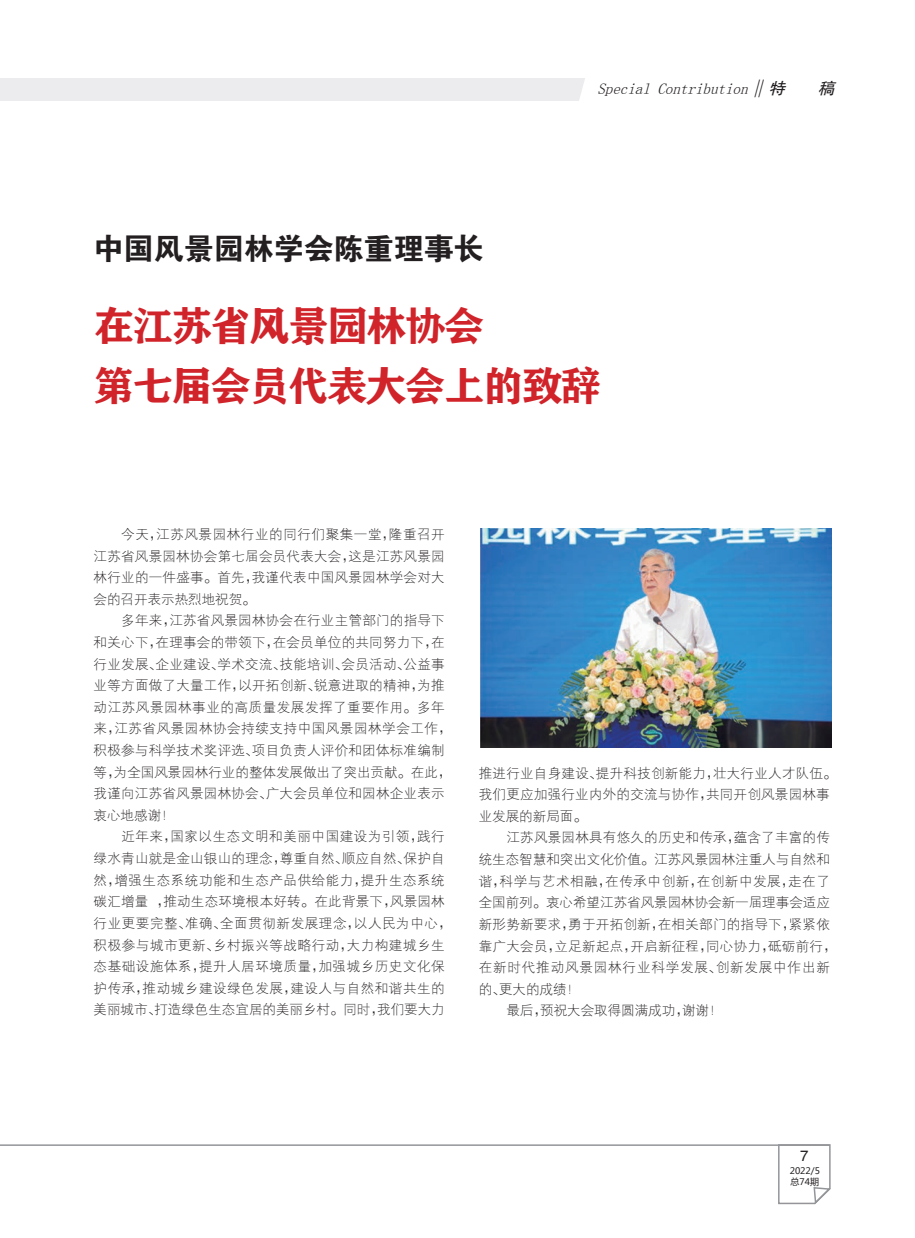
<style>
.page{position:relative;width:915px;height:1238px;background:#fff}
.page>*{position:absolute;margin:0;border:0;box-sizing:border-box;transform-origin:0 0}
.作者名{font:40.5px "FZCHSJW GB1 0";letter-spacing:-.04em;color:#d1232a}
.作者名-2{font:30px "FZDHTK GBK1 0";color:#231f20}
.t1{font:italic 16.5px "FZHTK GBK1 0";color:#231f20}
.t2{font:italic 15px "Sim Sun";color:#231f20}
.t3{font:15px "FZHTK GBK1 0";color:#231f20}
.正文细等线_9pt{font:13.5px/21.6px "FZXDXK GBK1 0";letter-spacing:.02em;color:#231f20}
.正文细等线_9pt-2{font:13.5px/21.6px "FZXDXK GBK1 0";letter-spacing:.045em;color:#231f20}
.正文细等线_9pt-3{font:13.5px "FZXDXK GBK1 0";color:#231f20}
.t4{font:9px/10.8px "Microsoft Ya Hei";color:#231f20}
.s1{font-size:21px}
.s2{font-family:"FZHTK GBK1 0";font-size:16.5px}
</style>
<div class="page">
<div style="left:0;top:78px;width:829px;height:23px;background:#ececee"></div>
<div style="left:579px;top:78px;width:250px;height:23px;background:#fff"></div>
<img style="left:480px;top:528px;width:350px;height:219px">
<hr style="left:0;top:1144px;width:829px;height:1px;background:#939598">
<svg style="left:777px;top:1144px;width:54px;height:61px"></svg>
<p class="作者名-2" style="left:94px;top:232px;width:392px">中国风景园林学会陈重理事长</p>
<p class="t2" style="left:597px;top:81px;width:194px">Special Contribution<span class="s1">‖</span><span class="s2">特</span></p>
<p class="t1" style="left:817px;top:79px;width:23px">稿</p>
<p class="作者名" style="left:94px;top:303px;width:392px">在江苏省风景园林协会</p>
<p class="作者名" style="left:94px;top:363px;width:509px">第七届会员代表大会上的致辞</p>
<p class="正文细等线_9pt" style="left:94px;top:524px;width:352px;text-align:justify;text-indent:28px">今天，江苏风景园林行业的同行们聚集一堂，隆重召开江苏省风景园林协会第七届会员代表大会，这是江苏风景园林行业的一件盛事。首先，我谨代表中国风景园林学会对大会的召开表示热烈地祝贺。</p>
<p class="正文细等线_9pt" style="left:94px;top:610px;width:359px;text-indent:28px">多年来，江苏省风景园林协会在行业主管部门的指导下和关心下，在理事会的带领下，在会员单位的共同努力下，在行业发展、企业建设、学术交流、技能培训、会员活动、公益事业等方面做了大量工作，以开拓创新、锐意进取的精神，为推动江苏风景园林事业的高质量发展发挥了重要作用。多年来，江苏省风景园林协会持续支持中国风景园林学会工作，积极参与科学技术奖评选、项目负责人评价和团体标准编制等，为全国风景园林行业的整体发展做出了突出贡献。在此，我谨向江苏省风景园林协会、广大会员单位和园林企业表示衷心地感谢！</p>
<p class="正文细等线_9pt-2" style="left:94px;top:826px;width:359px;text-indent:28px">近年来，国家以生态文明和美丽中国建设为引领，践行绿水青山就是金山银山的理念，尊重自然、顺应自然、保护自然，增强生态系统功能和生态产品供给能力，提升生态系统碳汇增量，推动生态环境根本好转。在此背景下，风景园林行业更要完整、准确、全面贯彻新发展理念，以人民为中心，积极参与城市更新、乡村振兴等战略行动，大力构建城乡生态基础设施体系，提升人居环境质量，加强城乡历史文化保护传承，推动城乡建设绿色发展，建设人与自然和谐共生的美丽城市、打造绿色生态宜居的美丽乡村。同时，我们要大力</p>
<p class="正文细等线_9pt" style="left:478px;top:762px;width:359px">推进行业自身建设、提升科技创新能力，壮大行业人才队伍。我们更应加强行业内外的交流与协作，共同开创风景园林事业发展的新局面。</p>
<p class="正文细等线_9pt" style="left:478px;top:827px;width:359px;text-indent:28px">江苏风景园林具有悠久的历史和传承，蕴含了丰富的传统生态智慧和突出文化价值。江苏风景园林注重人与自然和谐，科学与艺术相融，在传承中创新，在创新中发展，走在了全国前列。衷心希望江苏省风景园林协会新一届理事会适应新形势新要求，勇于开拓创新，在相关部门的指导下，紧紧依靠广大会员，立足新起点，开启新征程，同心协力，砥砺前行，在新时代推动风景园林行业科学发展、创新发展中作出新的、更大的成绩！</p>
<p class="正文细等线_9pt-3" style="left:506px;top:1003px;width:217px">最后，预祝大会取得圆满成功，谢谢！</p>
<p class="t3" style="left:799px;top:1147px;width:10px">7</p>
<p class="t4" style="left:789px;top:1165px;width:32px">2022/5总74期</p>
</div>
